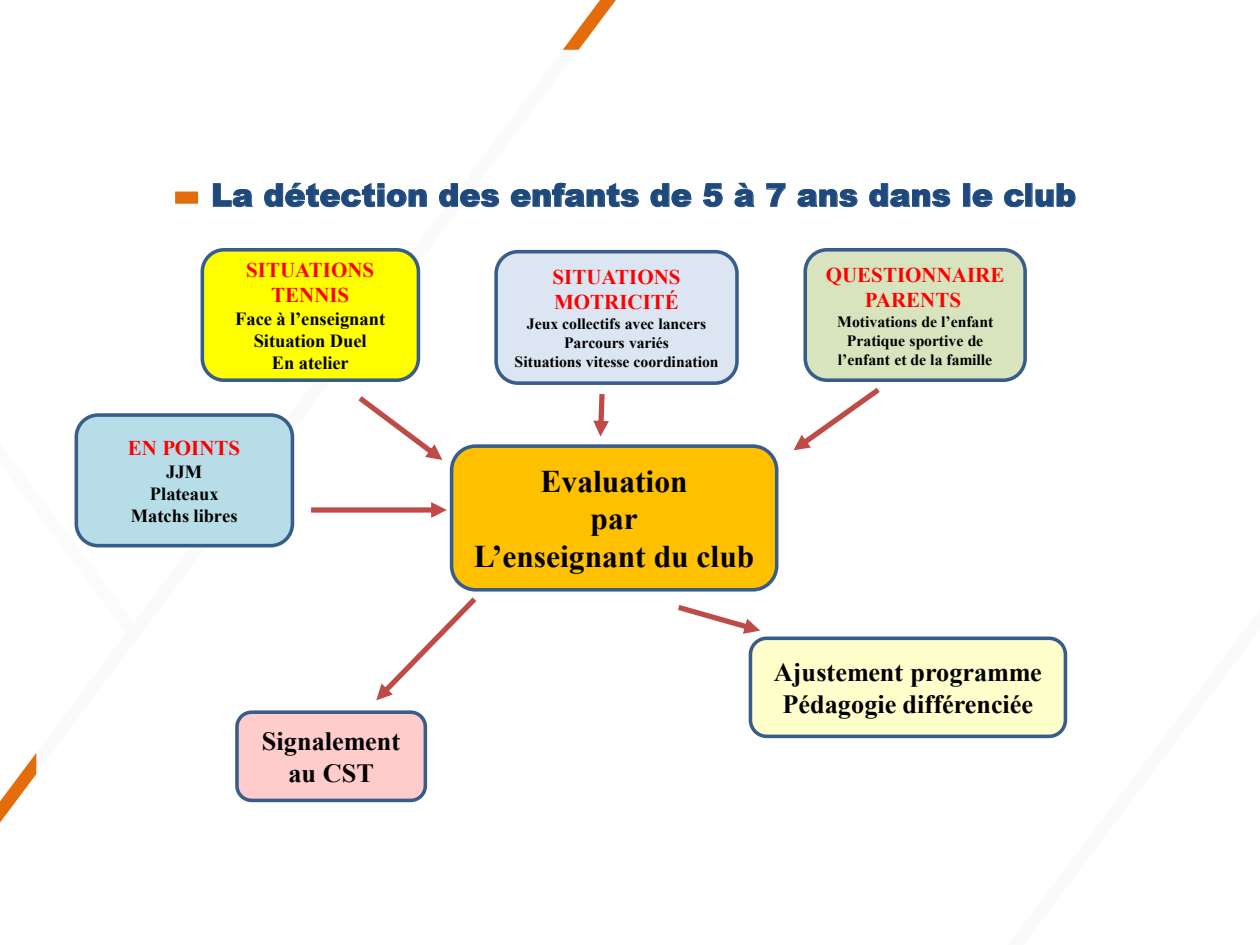
<style>
.page{position:relative;width:1260px;height:945px;background:#fff}
.page>*{position:absolute;margin:0;border:0;box-sizing:border-box;transform-origin:0 0}
.t1{font:900 31.5px "Arial";color:#1f497d}
.t2{font:700 31.5px/37.8px "Times New Roman";color:#000;text-align:center}
.t3{font:700 26.25px/31.5px "Times New Roman";color:#000;text-align:center}
.t4{font:700 21px/25.2px "Times New Roman";color:#f00;text-align:center}
.t5{font:700 18.55px/22.1px "Times New Roman";color:#000;text-align:center}
.t6{font:700 15.75px/18.9px "Times New Roman";letter-spacing:-.005em;color:#000;text-align:center}
</style>
<div class="page">
<svg style="left:563px;top:0;width:53px;height:50px"></svg>
<svg style="left:0;top:753px;width:36px;height:70px"></svg>
<svg style="left:74px;top:443px;width:60px;height:105px"></svg>
<svg style="left:212px;top:183px;width:41px;height:25px"></svg>
<svg style="left:264px;top:182px;width:163px;height:26px"></svg>
<svg style="left:439px;top:183px;width:61px;height:25px"></svg>
<svg style="left:510px;top:182px;width:129px;height:26px"></svg>
<svg style="left:650px;top:183px;width:42px;height:25px"></svg>
<svg style="left:702px;top:183px;width:21px;height:25px"></svg>
<svg style="left:734px;top:182px;width:21px;height:26px"></svg>
<svg style="left:766px;top:183px;width:20px;height:24px"></svg>
<svg style="left:797px;top:189px;width:61px;height:19px"></svg>
<svg style="left:869px;top:183px;width:82px;height:25px"></svg>
<div style="left:963px;top:183px;width:7px;height:24px;border:1px solid #1f497d"></div>
<svg style="left:972px;top:189px;width:21px;height:19px"></svg>
<svg style="left:1004px;top:189px;width:20px;height:19px"></svg>
<div style="left:1025px;top:183px;width:7px;height:24px;border:1px solid #1f497d"></div>
<svg style="left:1035px;top:183px;width:41px;height:25px"></svg>
<div style="left:175px;top:192px;width:23px;height:12px;background:#e46c0a"></div>
<div style="left:202px;top:250px;width:216px;height:130px;background:#ff0;border-radius:22px"></div>
<div style="left:201px;top:248px;width:219px;height:134px;border:4px solid #385d8a;border-radius:22px"></div>
<div style="left:496px;top:252px;width:241px;height:131px;background:#dce6f2;border-radius:22px"></div>
<div style="left:494px;top:250px;width:245px;height:135px;border:4px solid #385d8a;border-radius:22px"></div>
<div style="left:805px;top:250px;width:220px;height:130px;background:#d7e4bd;border-radius:22px"></div>
<div style="left:803px;top:248px;width:224px;height:134px;border:4px solid #385d8a;border-radius:22px"></div>
<div style="left:452px;top:446px;width:325px;height:144px;background:#ffc000;border-radius:24px"></div>
<div style="left:450px;top:444px;width:328px;height:148px;border:4px solid #385d8a;border-radius:24px"></div>
<div style="left:750px;top:638px;width:315px;height:98px;background:#ffc;border-radius:16px"></div>
<div style="left:749px;top:637px;width:318px;height:101px;border:4px solid #385d8a;border-radius:16px"></div>
<div style="left:237px;top:712px;width:188px;height:88px;background:#fcc;border-radius:15px"></div>
<div style="left:235px;top:710px;width:192px;height:92px;border:4px solid #385d8a;border-radius:15px"></div>
<svg style="left:358px;top:396px;width:84px;height:64px"></svg>
<svg style="left:678px;top:605px;width:82px;height:29px"></svg>
<svg style="left:376px;top:597px;width:100px;height:103px"></svg>
<svg style="left:593px;top:394px;width:16px;height:43px"></svg>
<svg style="left:793px;top:388px;width:87px;height:62px"></svg>
<div style="left:76px;top:415px;width:216px;height:131px;background:#b7dee8;border-radius:22px"></div>
<div style="left:75px;top:413px;width:219px;height:134px;border:4px solid #385d8a;border-radius:22px"></div>
<svg style="left:311px;top:502px;width:136px;height:16px"></svg>
<h1 class="t1" style="left:211px;top:183px;width:867px">La détection des enfants de 5 à 7 ans dans le club</h1>
<h3 class="t4" style="left:246px;top:260px;width:130px">SITUATIONS<br>TENNIS</h3>
<p class="t5" style="left:235px;top:310px;width:152px">Face à l’enseignant<br>Situation Duel<br>En atelier</p>
<h3 class="t4" style="left:128px;top:438px;width:114px">EN POINTS</h3>
<p class="t5" style="left:131px;top:462px;width:108px">JJM<br>Plateaux<br>Matchs libres</p>
<h2 class="t3" style="left:262px;top:728px;width:140px">Signalement au CST</h2>
<h3 class="t4" style="left:552px;top:267px;width:130px;text-align:left">SITUATIONS<br>MOTRICITÉ</h3>
<p class="t6" style="left:515px;top:316px;width:206px">Jeux collectifs avec lancers<br>Parcours variés<br>Situations vitesse coordination</p>
<h3 class="t4" style="left:826px;top:264px;width:180px">QUESTIONNAIRE<br>PARENTS</h3>
<p class="t6" style="left:837px;top:314px;width:158px">Motivations de l’enfant<br>Pratique sportive de l’enfant et de la famille</p>
<h1 class="t2" style="left:474px;top:465px;width:282px">Evaluation<br>par<br>L’enseignant du club</h1>
<h2 class="t3" style="left:774px;top:659px;width:269px">Ajustement programme<br>Pédagogie différenciée</h2>
</div>
